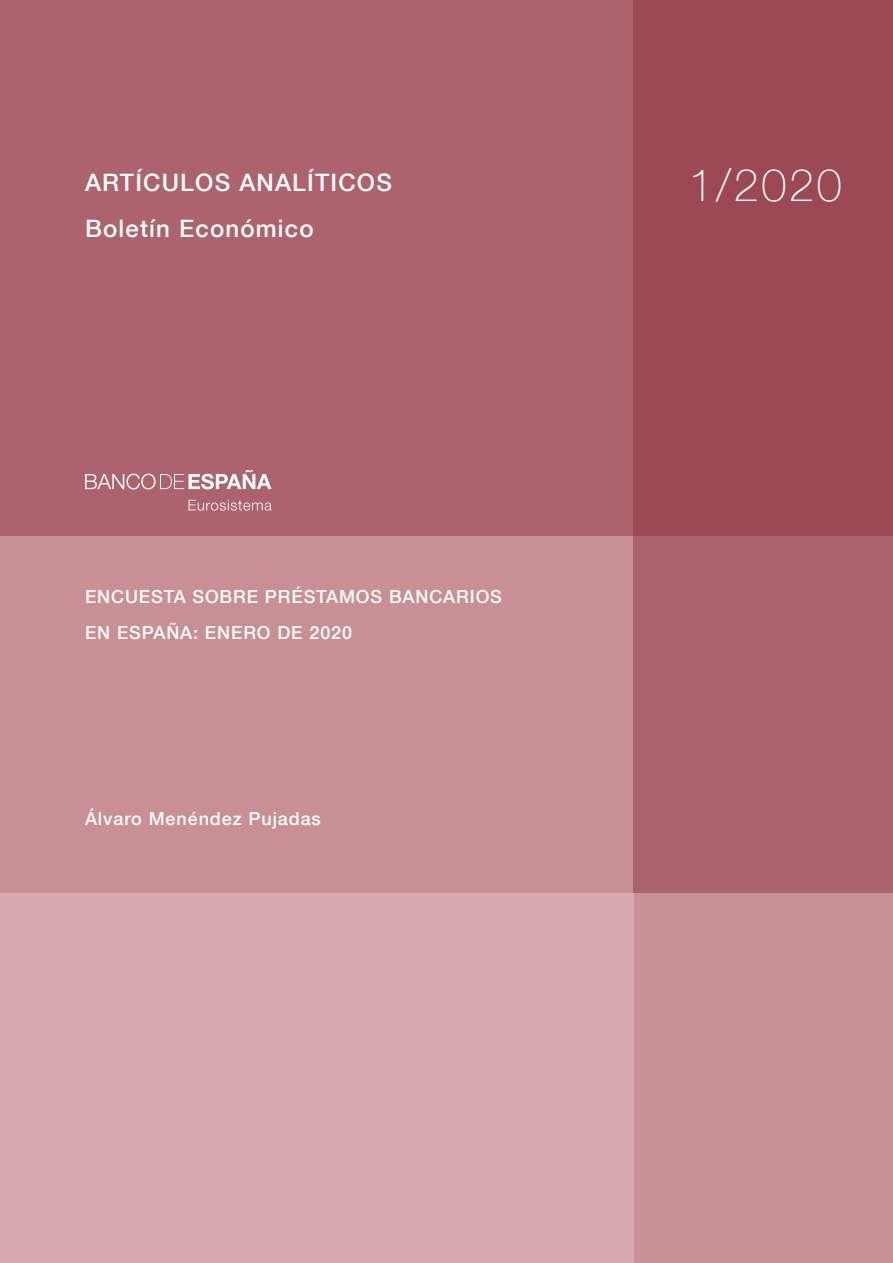
<style>
.page{position:relative;width:893px;height:1263px;background:#fff}
.page>*{position:absolute;margin:0;border:0;box-sizing:border-box;transform-origin:0 0}
.t1{font:100 45px "Bd E Neue Helvetica";color:#fff}
.Titulos_cubs{font:500 24px "Bd E Neue Helvetica";letter-spacing:.05em;color:#fff}
.Título_artículo{font:500 18px/36px "Bd E Neue Helvetica";letter-spacing:.05em;color:#fff}
.Autores{font:500 18px "Bd E Neue Helvetica";letter-spacing:.05em;color:#fff}
</style>
<div class="page">
<div style="left:0;top:0;width:634px;height:536px;background:#ad636d"></div>
<div style="left:634px;top:0;width:259px;height:536px;background:#9d4855"></div>
<div style="left:0;top:536px;width:634px;height:357px;background:#c88f95"></div>
<div style="left:634px;top:536px;width:259px;height:357px;background:#ad636d"></div>
<div style="left:634px;top:893px;width:259px;height:370px;background:#c88f95"></div>
<div style="left:0;top:893px;width:634px;height:370px;background:#d7aaaf"></div>
<svg style="left:189px;top:500px;width:83px;height:11px"></svg>
<svg style="left:85px;top:470px;width:186px;height:19px"></svg>
<p class="Titulos_cubs" style="left:85px;top:168px;width:308px">ARTÍCULOS ANALÍTICOS</p>
<p class="Titulos_cubs" style="left:85px;top:214px;width:230px">Boletín Económico</p>
<p class="Título_artículo" style="left:85px;top:578px;width:418px">ENCUESTA SOBRE PRÉSTAMOS BANCARIOS<br>EN ESPAÑA: ENERO DE 2020</p>
<p class="Autores" style="left:85px;top:807px;width:237px">Álvaro Menéndez Pujadas</p>
<p class="t1" style="left:688px;top:158px;width:155px">1/2020</p>
</div>
